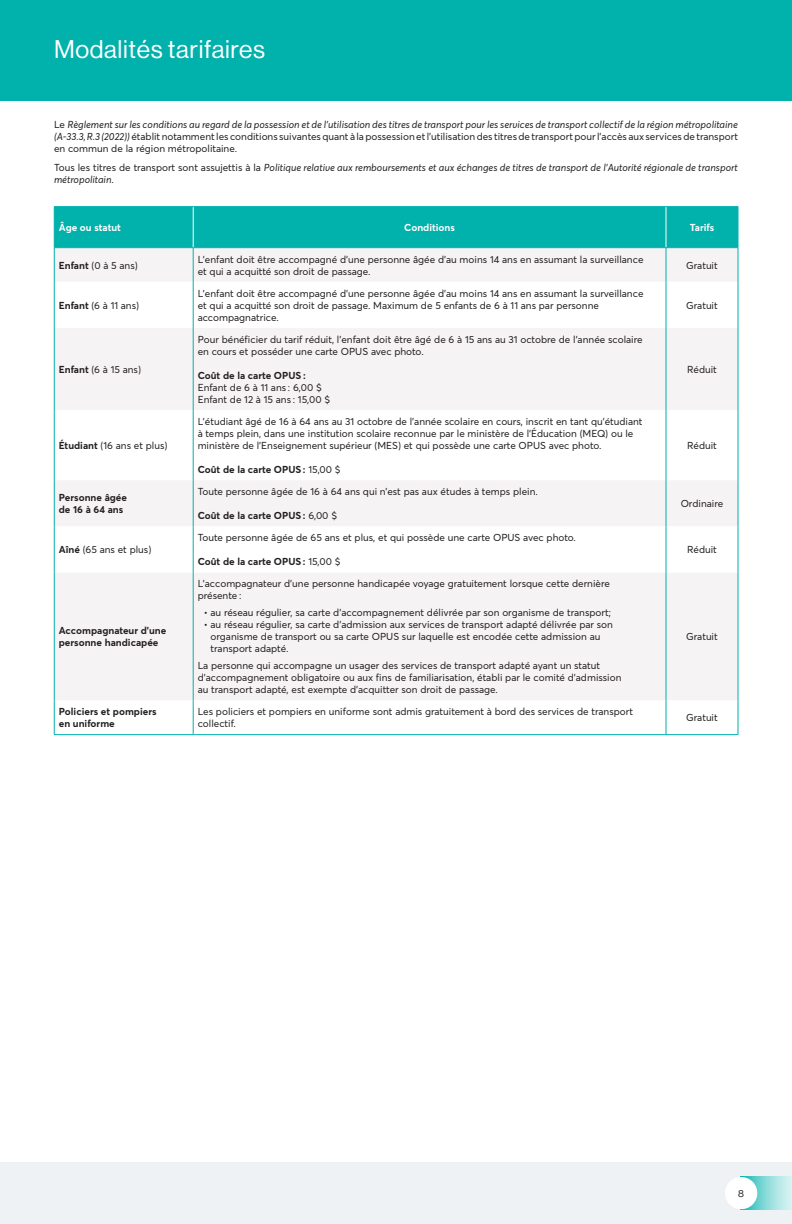
<style>
.page{position:relative;width:792px;height:1224px;background:#fff}
.page>*{position:absolute;margin:0;border:0;box-sizing:border-box;transform-origin:0 0}
.t1{font:25px "N Haas Grotesk DS Pro 55 Rg";letter-spacing:.025em;color:#fff}
.t2{font:10px/12px "Averta";color:#231f20}
.t3{font:italic 10px/12px "Averta";color:#231f20;text-align:justify}
.t4{font:700 10px/12px "Averta";color:#231f20}
.t5{font:700 10px "Averta";color:#fff}
.t6{font:10px "N Haas Grotesk DS Pro 55 Rg";color:#231f20}
.s1{font-style:normal}
.s2{font-weight:700}
.s3{font-weight:400}
</style>
<div class="page">
<div style="left:0;top:1162px;width:792px;height:62px;background:#eff2f4"></div>
<div style="left:0;top:0;width:792px;height:100px;background:#00b1ac"></div>
<div style="left:55px;top:207px;width:683px;height:40px;background:#00b1ac"></div>
<div style="left:55px;top:248px;width:683px;height:453px;background:#f6f3f4"></div>
<svg style="left:55px;top:282px;width:683px;height:290px"></svg>
<svg style="left:192px;top:701px;width:546px;height:33px"></svg>
<hr style="left:54px;top:734px;width:139px;height:1px;background:#00b1ac">
<hr style="left:193px;top:734px;width:473px;height:1px;background:#00b1ac">
<hr style="left:666px;top:734px;width:72px;height:1px;background:#00b1ac">
<hr style="left:193px;top:207px;width:1px;height:40px;background:#fff">
<hr style="left:666px;top:207px;width:1px;height:40px;background:#fff">
<hr style="left:54px;top:701px;width:1px;height:33px;background:#00b1ac">
<hr style="left:738px;top:701px;width:1px;height:33px;background:#00b1ac">
<hr style="left:54px;top:207px;width:1px;height:40px;background:#00b1ac">
<hr style="left:54px;top:206px;width:139px;height:1px;background:#00b1ac">
<hr style="left:193px;top:206px;width:473px;height:1px;background:#00b1ac">
<hr style="left:666px;top:206px;width:72px;height:1px;background:#00b1ac">
<hr style="left:738px;top:207px;width:1px;height:40px;background:#00b1ac">
<hr style="left:54px;top:247px;width:139px;height:1px;background:#00b1ac">
<hr style="left:193px;top:247px;width:473px;height:1px;background:#00b1ac">
<hr style="left:666px;top:247px;width:72px;height:1px;background:#00b1ac">
<hr style="left:54px;top:248px;width:1px;height:34px;background:#00b1ac">
<hr style="left:193px;top:248px;width:1px;height:34px;background:#00b1ac">
<hr style="left:666px;top:248px;width:1px;height:34px;background:#00b1ac">
<hr style="left:738px;top:248px;width:1px;height:34px;background:#00b1ac">
<hr style="left:54px;top:282px;width:1px;height:46px;background:#00b1ac">
<hr style="left:193px;top:282px;width:1px;height:46px;background:#00b1ac">
<hr style="left:666px;top:282px;width:1px;height:46px;background:#00b1ac">
<hr style="left:738px;top:282px;width:1px;height:46px;background:#00b1ac">
<hr style="left:54px;top:328px;width:1px;height:82px;background:#00b1ac">
<hr style="left:193px;top:328px;width:1px;height:82px;background:#00b1ac">
<hr style="left:666px;top:328px;width:1px;height:82px;background:#00b1ac">
<hr style="left:738px;top:328px;width:1px;height:82px;background:#00b1ac">
<hr style="left:54px;top:410px;width:1px;height:70px;background:#00b1ac">
<hr style="left:193px;top:410px;width:1px;height:70px;background:#00b1ac">
<hr style="left:666px;top:410px;width:1px;height:70px;background:#00b1ac">
<hr style="left:738px;top:410px;width:1px;height:70px;background:#00b1ac">
<hr style="left:54px;top:480px;width:1px;height:46px;background:#00b1ac">
<hr style="left:193px;top:480px;width:1px;height:46px;background:#00b1ac">
<hr style="left:666px;top:480px;width:1px;height:46px;background:#00b1ac">
<hr style="left:738px;top:480px;width:1px;height:46px;background:#00b1ac">
<hr style="left:54px;top:526px;width:1px;height:46px;background:#00b1ac">
<hr style="left:193px;top:526px;width:1px;height:46px;background:#00b1ac">
<hr style="left:666px;top:526px;width:1px;height:46px;background:#00b1ac">
<hr style="left:738px;top:526px;width:1px;height:46px;background:#00b1ac">
<hr style="left:54px;top:572px;width:1px;height:129px;background:#00b1ac">
<hr style="left:193px;top:572px;width:1px;height:129px;background:#00b1ac">
<hr style="left:666px;top:572px;width:1px;height:129px;background:#00b1ac">
<hr style="left:738px;top:572px;width:1px;height:129px;background:#00b1ac">
<hr style="left:193px;top:701px;width:1px;height:33px;background:#00b1ac">
<hr style="left:666px;top:701px;width:1px;height:33px;background:#00b1ac">
<svg style="left:759px;top:1177px;width:33px;height:32px"></svg>
<svg style="left:725px;top:1176px;width:34px;height:34px"></svg>
<h1 class="t1" style="left:54px;top:35px;width:213px">Modalités tarifaires</h1>
<p class="t3" style="left:54px;top:119px;width:686px"><span class="s1">Le</span> Règlement sur les conditions au regard de la possession et de l’utilisation des titres de transport pour les services de transport collectif de la région métropolitaine (A-33.3, R.3 (2022)) <span class="s1">établit notamment les conditions suivantes quant à la possession et l’utilisation des titres de transport pour l’accès aux services de transport en commun de la région métropolitaine.</span></p>
<p class="t3" style="left:54px;top:162px;width:685px"><span class="s1">Tous les titres de transport sont assujettis à la</span> Politique relative aux remboursements et aux échanges de titres de transport de l’Autorité régionale de transport métropolitain<span class="s1">.</span></p>
<p class="t5" style="left:59px;top:221px;width:64px">Âge ou statut</p>
<p class="t5" style="left:404px;top:221px;width:52px">Conditions</p>
<p class="t5" style="left:690px;top:221px;width:26px">Tarifs</p>
<p class="t2" style="left:59px;top:259px;width:81px"><span class="s2">Enfant</span> (0 à 5 ans)</p>
<p class="t2" style="left:198px;top:253px;width:447px">L’enfant doit être accompagné d’une personne âgée d’au moins 14 ans en assumant la surveillance et qui a acquitté son droit de passage.</p>
<p class="t2" style="left:686px;top:259px;width:33px">Gratuit</p>
<p class="t2" style="left:59px;top:299px;width:82px"><span class="s2">Enfant</span> (6 à 11 ans)</p>
<p class="t2" style="left:198px;top:287px;width:447px">L’enfant doit être accompagné d’une personne âgée d’au moins 14 ans en assumant la surveillance et qui a acquitté son droit de passage. Maximum de 5 enfants de 6 à 11 ans par personne accompagnatrice.</p>
<p class="t2" style="left:686px;top:299px;width:33px">Gratuit</p>
<p class="t2" style="left:59px;top:363px;width:84px"><span class="s2">Enfant</span> (6 à 15 ans)</p>
<p class="t2" style="left:198px;top:333px;width:446px">Pour bénéficier du tarif réduit, l’enfant doit être âgé de 6 à 15 ans au 31 octobre de l’année scolaire en cours et posséder une carte OPUS avec photo.</p>
<p class="t4" style="left:198px;top:369px;width:110px">Coût de la carte OPUS :</p>
<p class="t2" style="left:198px;top:381px;width:134px">Enfant de 6 à 11 ans : 6,00 $<br>Enfant de 12 à 15 ans : 15,00 $</p>
<p class="t2" style="left:687px;top:363px;width:31px">Réduit</p>
<p class="t2" style="left:59px;top:439px;width:110px"><span class="s2">Étudiant</span> (16 ans et plus)</p>
<p class="t2" style="left:198px;top:415px;width:446px">L’étudiant âgé de 16 à 64 ans au 31 octobre de l’année scolaire en cours, inscrit en tant qu’étudiant à temps plein, dans une institution scolaire reconnue par le ministère de l’Éducation (MEQ) ou le ministère de l’Enseignement supérieur (MES) et qui possède une carte OPUS avec photo.</p>
<p class="t4" style="left:198px;top:463px;width:144px">Coût de la carte OPUS : <span class="s3">15,00 $</span></p>
<p class="t2" style="left:687px;top:439px;width:31px">Réduit</p>
<p class="t4" style="left:59px;top:491px;width:70px">Personne âgée de 16 à 64 ans</p>
<p class="t2" style="left:198px;top:485px;width:342px">Toute personne âgée de 16 à 64 ans qui n’est pas aux études à temps plein.</p>
<p class="t4" style="left:198px;top:509px;width:141px">Coût de la carte OPUS : <span class="s3">6,00 $</span></p>
<p class="t2" style="left:681px;top:497px;width:44px">Ordinaire</p>
<p class="t2" style="left:59px;top:544px;width:94px"><span class="s2">Aîné</span> (65 ans et plus)</p>
<p class="t2" style="left:198px;top:532px;width:380px">Toute personne âgée de 65 ans et plus, et qui possède une carte OPUS avec photo.</p>
<p class="t4" style="left:198px;top:556px;width:144px">Coût de la carte OPUS : <span class="s3">15,00 $</span></p>
<p class="t2" style="left:687px;top:544px;width:31px">Réduit</p>
<p class="t4" style="left:59px;top:625px;width:109px">Accompagnateur d’une personne handicapée</p>
<p class="t2" style="left:198px;top:578px;width:414px">L’accompagnateur d’une personne handicapée voyage gratuitement lorsque cette dernière présente :</p>
<p class="t2" style="left:204px;top:607px;width:409px">• au réseau régulier, sa carte d’accompagnement délivrée par son organisme de transport;</p>
<p class="t2" style="left:211px;top:619px;width:404px;text-indent:-7px">• au réseau régulier, sa carte d’admission aux services de transport adapté délivrée par son organisme de transport ou sa carte OPUS sur laquelle est encodée cette admission au transport adapté.</p>
<p class="t2" style="left:198px;top:660px;width:425px">La personne qui accompagne un usager des services de transport adapté ayant un statut d’accompagnement obligatoire ou aux fins de familiarisation, établi par le comité d’admission au transport adapté, est exempte d’acquitter son droit de passage.</p>
<p class="t2" style="left:686px;top:631px;width:33px">Gratuit</p>
<p class="t4" style="left:59px;top:706px;width:99px">Policiers et pompiers en uniforme</p>
<p class="t2" style="left:198px;top:706px;width:437px">Les policiers et pompiers en uniforme sont admis gratuitement à bord des services de transport collectif.</p>
<p class="t2" style="left:686px;top:712px;width:33px">Gratuit</p>
<p class="t6" style="left:738px;top:1188px;width:7px">8</p>
</div>
